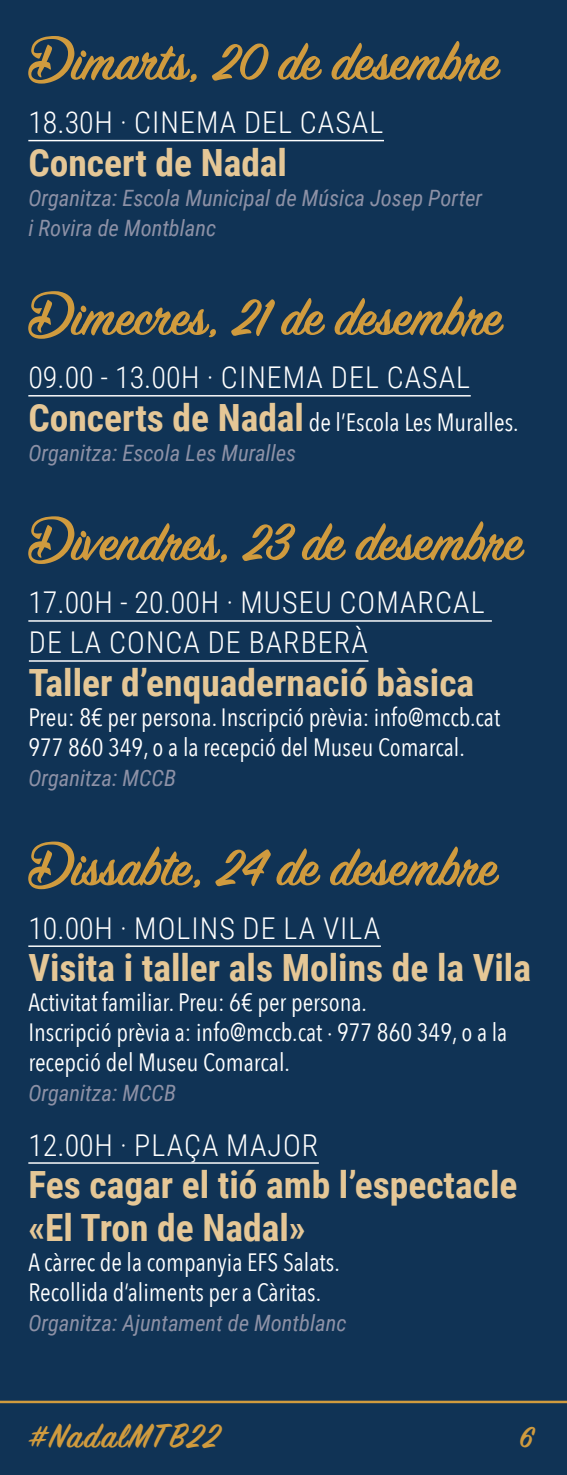
<style>
.page{position:relative;width:567px;height:1475px;background:#fff}
.page>*{position:absolute;margin:0;border:0;box-sizing:border-box;transform-origin:0 0}
.t1{font:600 57.5px "Sign Painter House Script";color:#d09b3e}
.t2{font:700 37.5px/42.5px "Roboto Condensed";color:#e5c796}
.t3{font:600 37.5px "Sign Painter House Script";letter-spacing:.05em;color:#d09b3e}
.t4{font:600 32.5px "Sign Painter House Script";color:#d09b3e}
.t5{font:300 30px/40px "Roboto Condensed";letter-spacing:.035em;color:#fff}
.t6{font:25px/30px "Avenir Next Condensed";color:#fff}
.t7{font:italic 22.5px/30px "Roboto Condensed";color:#8d91a6}
.s1{font-family:"Amontillados";font-weight:400;font-size:100px}
.s2{font-family:"Roboto Condensed";font-weight:700;font-size:37.5px;color:#e5c796}
</style>
<div class="page">
<div style="left:0;top:0;width:567px;height:1474px;background:#103355"></div>
<hr style="left:0;top:1400px;width:567px;height:2px;background:#d09b3e">
<hr style="left:28px;top:140px;width:356px;height:1px;background:#fff">
<hr style="left:28px;top:395px;width:443px;height:1px;background:#fff">
<hr style="left:28px;top:620px;width:464px;height:1px;background:#fff">
<hr style="left:29px;top:660px;width:339px;height:1px;background:#fff">
<hr style="left:28px;top:945px;width:353px;height:1px;background:#fff">
<hr style="left:28px;top:1162px;width:291px;height:1px;background:#fff">
<h1 class="t1" style="left:28px;top:27px;width:472px"><span class="s1">D</span>imarts, 20 de desembre</h1>
<p class="t5" style="left:28px;top:101px;width:356px">18.30H · CINEMA DEL CASAL</p>
<h2 class="t2" style="left:28px;top:140px;width:260px">Concert de Nadal</h2>
<p class="t7" style="left:28px;top:182px;width:455px">Organitza: Escola Municipal de Música Josep Porter i Rovira de Montblanc</p>
<h1 class="t1" style="left:28px;top:282px;width:475px"><span class="s1">D</span>imecres, 21 de desembre</h1>
<p class="t5" style="left:28px;top:356px;width:443px">09.00 - 13.00H · CINEMA DEL CASAL</p>
<p class="t6" style="left:28px;top:406px;width:492px"><span class="s2">Concerts de Nadal</span> de l’Escola Les Muralles.</p>
<p class="t7" style="left:28px;top:437px;width:269px">Organitza: Escola Les Muralles</p>
<h1 class="t1" style="left:28px;top:507px;width:496px"><span class="s1">D</span>ivendres, 23 de desembre</h1>
<p class="t5" style="left:28px;top:581px;width:458px">17.00H - 20.00H · MUSEU COMARCAL<br>DE LA CONCA DE BARBERÀ</p>
<h2 class="t2" style="left:28px;top:660px;width:447px">Taller d’enquadernació bàsica</h2>
<p class="t6" style="left:28px;top:701px;width:473px">Preu: 8€ per persona. Inscripció prèvia: info@mccb.cat<br>977 860 349, o a la recepció del Museu Comarcal.</p>
<p class="t7" style="left:28px;top:762px;width:149px">Organitza: MCCB</p>
<h1 class="t1" style="left:28px;top:832px;width:470px"><span class="s1">D</span>issabte, 24 de desembre</h1>
<p class="t5" style="left:28px;top:906px;width:353px">10.00H · MOLINS DE LA VILA</p>
<h2 class="t2" style="left:28px;top:945px;width:504px">Visita i taller als Molins de la Vila</h2>
<p class="t6" style="left:28px;top:986px;width:480px">Activitat familiar. Preu: 6€ per persona.<br>Inscripció prèvia a: info@mccb.cat · 977 860 349, o a la recepció del Museu Comarcal.</p>
<p class="t7" style="left:28px;top:1077px;width:149px">Organitza: MCCB</p>
<p class="t5" style="left:28px;top:1123px;width:291px">12.00H · PLAÇA MAJOR</p>
<h2 class="t2" style="left:28px;top:1161px;width:491px">Fes cagar el tió amb l’espectacle «El Tron de Nadal»</h2>
<p class="t6" style="left:28px;top:1245px;width:313px">A càrrec de la companyia EFS Salats.<br>Recollida d’aliments per a Càritas.</p>
<p class="t7" style="left:28px;top:1306px;width:320px">Organitza: Ajuntament de Montblanc</p>
<h2 class="t3" style="left:28px;top:1412px;width:193px">#NadalMTB22</h2>
<h3 class="t4" style="left:519px;top:1417px;width:15px">6</h3>
</div>
